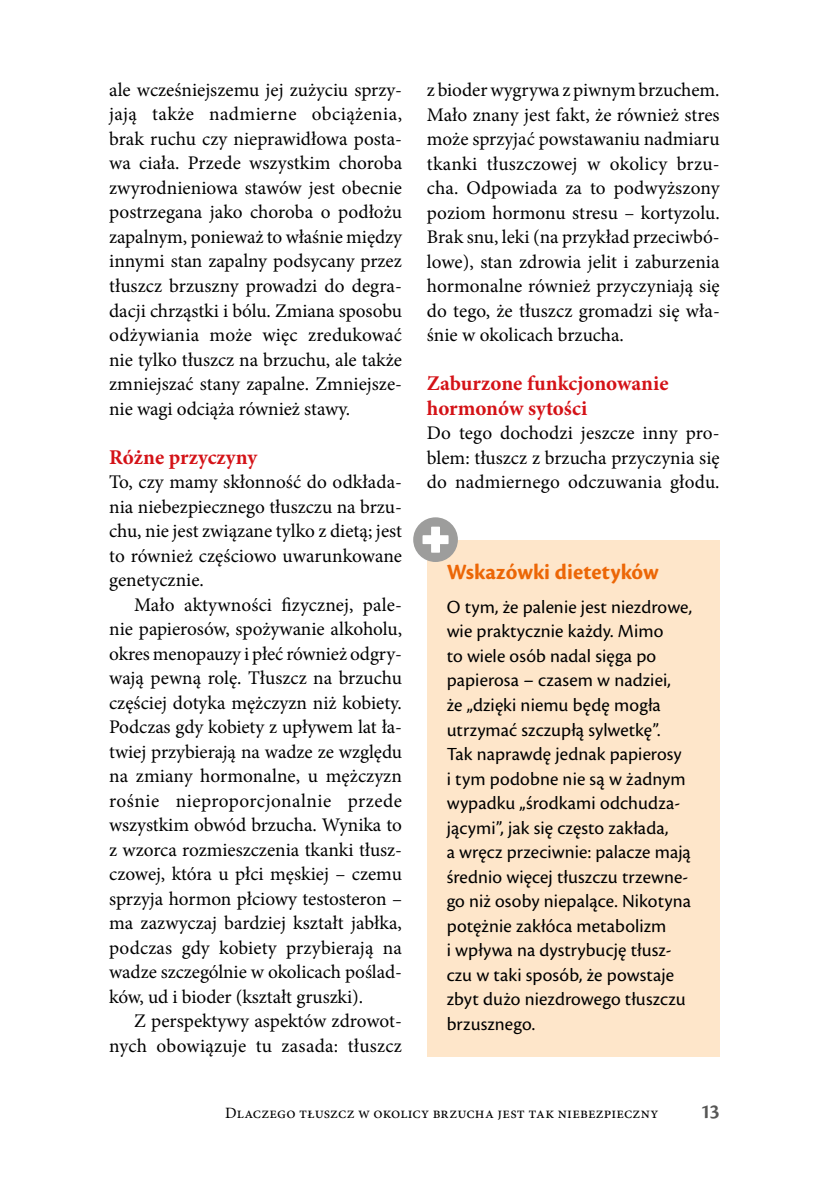
<style>
.page{position:relative;width:819px;height:1191px;background:#fff}
.page>*{position:absolute;margin:0;border:0;box-sizing:border-box;transform-origin:0 0}
.t1{font:700 22.75px "Cronos Pro";letter-spacing:.005em;color:#ec6606}
.t2{font:700 21px/24.5px "Minion Pro";color:#d41217}
.t3{font:600 21px "Cronos Pro";color:#575756}
.t4{font:19.25px/24.5px "Minion Pro";color:#000;text-align:justify}
.t5{font:19.25px/24.5px "Cronos Pro";letter-spacing:.005em;color:#000}
.t6{font:15.75px "Minion Pro";letter-spacing:.01em;color:#000}
</style>
<div class="page">
<div style="left:427px;top:541px;width:292px;height:516px;background:#fee6ca"></div>
<div style="left:413px;top:517px;width:45px;height:45px;background:#9d9d9c;border-radius:50%"></div>
<svg style="left:422px;top:526px;width:26px;height:26px"></svg>
<p class="t4" style="left:109px;top:78px;width:295px">ale wcześniejszemu jej zużyciu sprzy&shy;jają także nadmierne obciążenia, brak ruchu czy nieprawidłowa posta&shy;wa ciała. Przede wszystkim choroba zwyrodnieniowa stawów jest obecnie postrzegana jako choroba o podłożu zapalnym, ponieważ to właśnie między innymi stan zapalny podsycany przez tłuszcz brzuszny prowadzi do degra&shy;dacji chrząstki i bólu. Zmiana sposobu odżywiania może więc zredukować nie tylko tłuszcz na brzuchu, ale także zmniejszać stany zapalne. Zmniejsze&shy;nie wagi odciąża również stawy.</p>
<p class="t2" style="left:109px;top:444px;width:150px">Różne przyczyny</p>
<p class="t4" style="left:109px;top:470px;width:294px">To, czy mamy skłonność do odkłada-</p>
<p class="t4" style="left:109px;top:494px;width:294px">nia niebezpiecznego tłuszczu na brzu-</p>
<p class="t4" style="left:109px;top:519px;width:294px">chu, nie jest związane tylko z dietą; jest</p>
<p class="t4" style="left:109px;top:543px;width:294px">to również częściowo uwarunkowane</p>
<p class="t4" style="left:109px;top:568px;width:96px">genetycznie.</p>
<p class="t4" style="left:134px;top:592px;width:269px">Mało aktywności fizycznej, pale-</p>
<p class="t4" style="left:109px;top:617px;width:294px">nie papierosów, spożywanie alkoholu,</p>
<p class="t4" style="left:109px;top:641px;width:294px">okres menopauzy i płeć również odgry-</p>
<p class="t4" style="left:109px;top:666px;width:294px">wają pewną rolę. Tłuszcz na brzuchu</p>
<p class="t4" style="left:109px;top:690px;width:294px">częściej dotyka mężczyzn niż kobiety.</p>
<p class="t4" style="left:109px;top:715px;width:294px">Podczas gdy kobiety z upływem lat ła-</p>
<p class="t4" style="left:109px;top:739px;width:294px">twiej przybierają na wadze ze względu</p>
<p class="t4" style="left:109px;top:764px;width:294px">na zmiany hormonalne, u mężczyzn</p>
<p class="t4" style="left:109px;top:788px;width:294px">rośnie nieproporcjonalnie przede</p>
<p class="t4" style="left:109px;top:813px;width:294px">wszystkim obwód brzucha. Wynika to</p>
<p class="t4" style="left:109px;top:837px;width:294px">z wzorca rozmieszczenia tkanki tłusz-</p>
<p class="t4" style="left:109px;top:862px;width:294px">czowej, która u płci męskiej – czemu</p>
<p class="t4" style="left:109px;top:886px;width:294px">sprzyja hormon płciowy testosteron –</p>
<p class="t4" style="left:109px;top:911px;width:294px">ma zazwyczaj bardziej kształt jabłka,</p>
<p class="t4" style="left:109px;top:935px;width:294px">podczas gdy kobiety przybierają na</p>
<p class="t4" style="left:109px;top:960px;width:294px">wadze szczególnie w okolicach poślad-</p>
<p class="t4" style="left:109px;top:984px;width:255px">ków, ud i bioder (kształt gruszki).</p>
<p class="t4" style="left:134px;top:1009px;width:269px">Z perspektywy aspektów zdrowot-</p>
<p class="t4" style="left:109px;top:1033px;width:294px">nych obowiązuje tu zasada: tłuszcz</p>
<p class="t4" style="left:427px;top:78px;width:294px">z bioder wygrywa z piwnym brzuchem.<br>Mało znany jest fakt, że również stres może sprzyjać powstawaniu nadmiaru tkanki tłuszczowej w okolicy brzu&shy;cha. Odpowiada za to podwyższony poziom hormonu stresu – kortyzolu.<br>Brak snu, leki (na przykład przeciwbó&shy;lowe), stan zdrowia jelit i zaburzenia hormonalne również przyczyniają się do tego, że tłuszcz gromadzi się wła&shy;śnie w okolicach brzucha.</p>
<p class="t2" style="left:427px;top:371px;width:243px">Zaburzone funkcjonowanie hormonów sytości</p>
<p class="t4" style="left:427px;top:421px;width:294px">Do tego dochodzi jeszcze inny pro&shy;blem: tłuszcz z brzucha przyczynia się do nadmiernego odczuwania głodu.</p>
<p class="t1" style="left:446px;top:558px;width:213px">Wskazówki dietetyków</p>
<p class="t5" style="left:446px;top:595px;width:247px">O tym, że palenie jest niezdrowe, wie praktycznie każdy. Mimo<br>to wiele osób nadal sięga po papierosa – czasem w nadziei,<br>że „dzięki niemu będę mogła utrzymać szczupłą sylwetkę”.<br>Tak naprawdę jednak papierosy<br>i tym podobne nie są w żadnym wypadku „środkami odchudza&shy;jącymi”, jak się często zakłada,<br>a wręcz przeciwnie: palacze mają średnio więcej tłuszczu trzewne&shy;go niż osoby niepalące. Nikotyna potężnie zakłóca metabolizm<br>i wpływa na dystrybucję tłusz&shy;czu w taki sposób, że powstaje zbyt dużo niezdrowego tłuszczu brzusznego.</p>
<p class="t6" style="left:225px;top:1102px;width:435px">Dlaczego tłuszcz w okolicy brzucha jest tak niebezpieczny</p>
<p class="t3" style="left:700px;top:1099px;width:21px">13</p>
</div>
